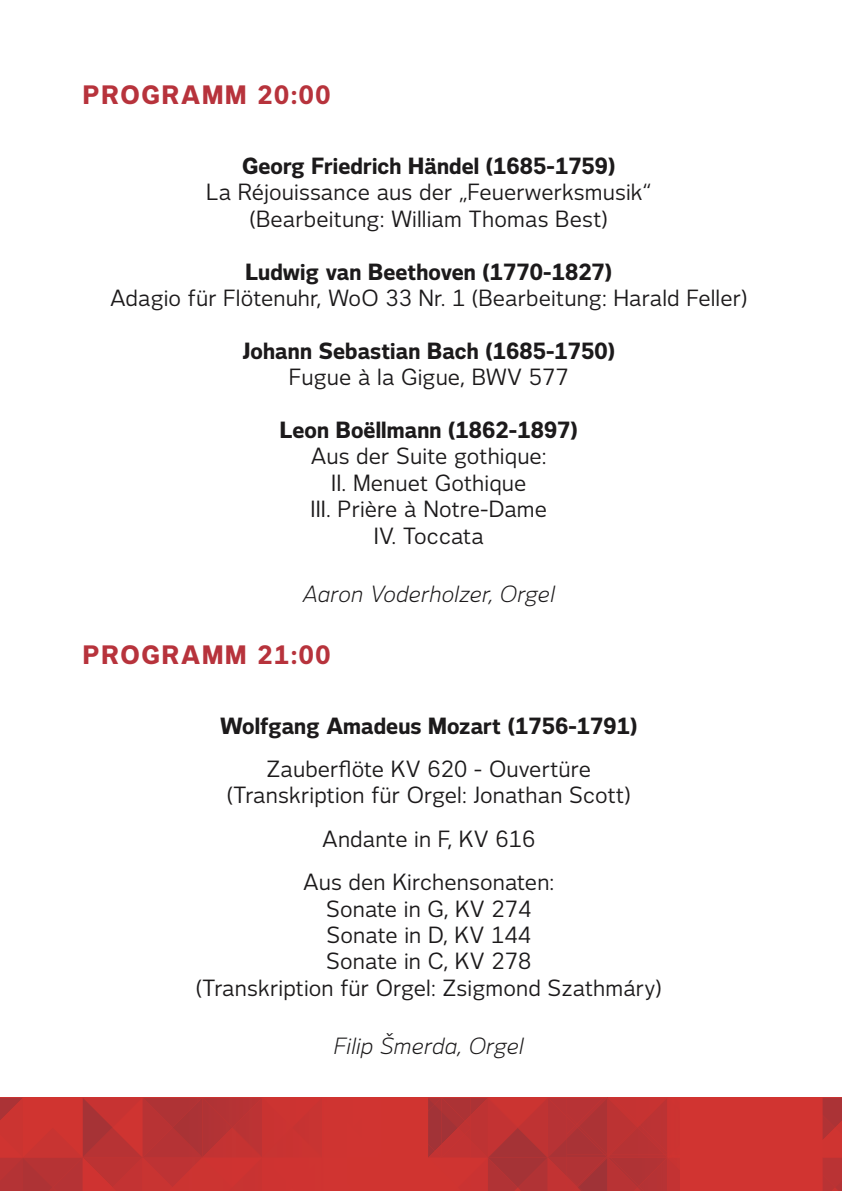
<style>
.page{position:relative;width:842px;height:1191px;background:#fff}
.page>*{position:absolute;margin:0;border:0;box-sizing:border-box;transform-origin:0 0}
.t1{font:700 25px "Voice";letter-spacing:.07em;color:#b7333c}
.t2{font:22px/26.4px "Voice";letter-spacing:.005em;color:#1c1a1b;text-align:center}
.t3{font:700 22px "Voice";letter-spacing:.005em;color:#1c1a1b}
.t4{font:italic 300 22px "Voice";letter-spacing:.005em;color:#1c1a1b}
</style>
<div class="page">
<img style="left:670px;top:1170px;width:10px;height:21px">
<img style="left:670px;top:1103px;width:10px;height:41px">
<img style="left:611px;top:1154px;width:53px;height:3px">
<img style="left:639px;top:1157px;width:31px;height:34px">
<svg style="left:637px;top:1185px;width:7px;height:6px"></svg>
<img style="left:637px;top:1157px;width:2px;height:30px">
<img style="left:611px;top:1157px;width:26px;height:34px">
<img style="left:636px;top:1097px;width:34px;height:47px">
<img style="left:640px;top:1097px;width:27px;height:47px">
<svg style="left:667px;top:1097px;width:13px;height:6px"></svg>
<svg style="left:636px;top:1123px;width:4px;height:4px"></svg>
<img style="left:636px;top:1127px;width:28px;height:27px">
<svg style="left:664px;top:1144px;width:16px;height:26px"></svg>
<img style="left:611px;top:1097px;width:25px;height:57px">
<svg style="left:0;top:1097px;width:611px;height:94px"></svg>
<div style="left:680px;top:1097px;width:162px;height:94px;background:#d13431"></div>
<svg style="left:823px;top:1098px;width:19px;height:93px"></svg>
<p class="t1" style="left:83px;top:79px;width:249px">PROGRAMM 20:00</p>
<p class="t3" style="left:242px;top:152px;width:375px">Georg Friedrich Händel (1685-1759)</p>
<p class="t2" style="left:206px;top:178px;width:447px">La Réjouissance aus der „Feuerwerksmusik“ (Bearbeitung: William Thomas Best)</p>
<p class="t3" style="left:245px;top:257px;width:368px">Ludwig van Beethoven (1770-1827)</p>
<p class="t2" style="left:110px;top:284px;width:639px">Adagio für Flötenuhr, WoO 33 Nr. 1 (Bearbeitung: Harald Feller)</p>
<p class="t3" style="left:242px;top:337px;width:374px">Johann Sebastian Bach (1685-1750)</p>
<p class="t2" style="left:289px;top:363px;width:281px">Fugue à la Gigue, BWV 577</p>
<p class="t3" style="left:280px;top:416px;width:300px">Leon Boëllmann (1862-1897)</p>
<p class="t2" style="left:310px;top:442px;width:238px">Aus der Suite gothique:<br>II. Menuet Gothique<br>III. Prière à Notre-Dame<br>IV. Toccata</p>
<p class="t4" style="left:303px;top:580px;width:254px">Aaron Voderholzer, Orgel</p>
<p class="t1" style="left:83px;top:638px;width:249px">PROGRAMM 21:00</p>
<p class="t3" style="left:220px;top:711px;width:419px">Wolfgang Amadeus Mozart (1756-1791)</p>
<p class="t2" style="left:227px;top:755px;width:405px">Zauberflöte KV 620 - Ouvertüre (Transkription für Orgel: Jonathan Scott)</p>
<p class="t2" style="left:303px;top:816px;width:253px;line-height:43.4px">Andante in F, KV 616<br>Aus den Kirchensonaten:</p>
<p class="t2" style="left:196px;top:894px;width:467px">Sonate in G, KV 274<br>Sonate in D, KV 144<br>Sonate in C, KV 278<br>(Transkription für Orgel: Zsigmond Szathmáry)</p>
<p class="t4" style="left:334px;top:1032px;width:191px">Filip Šmerda, Orgel</p>
</div>
